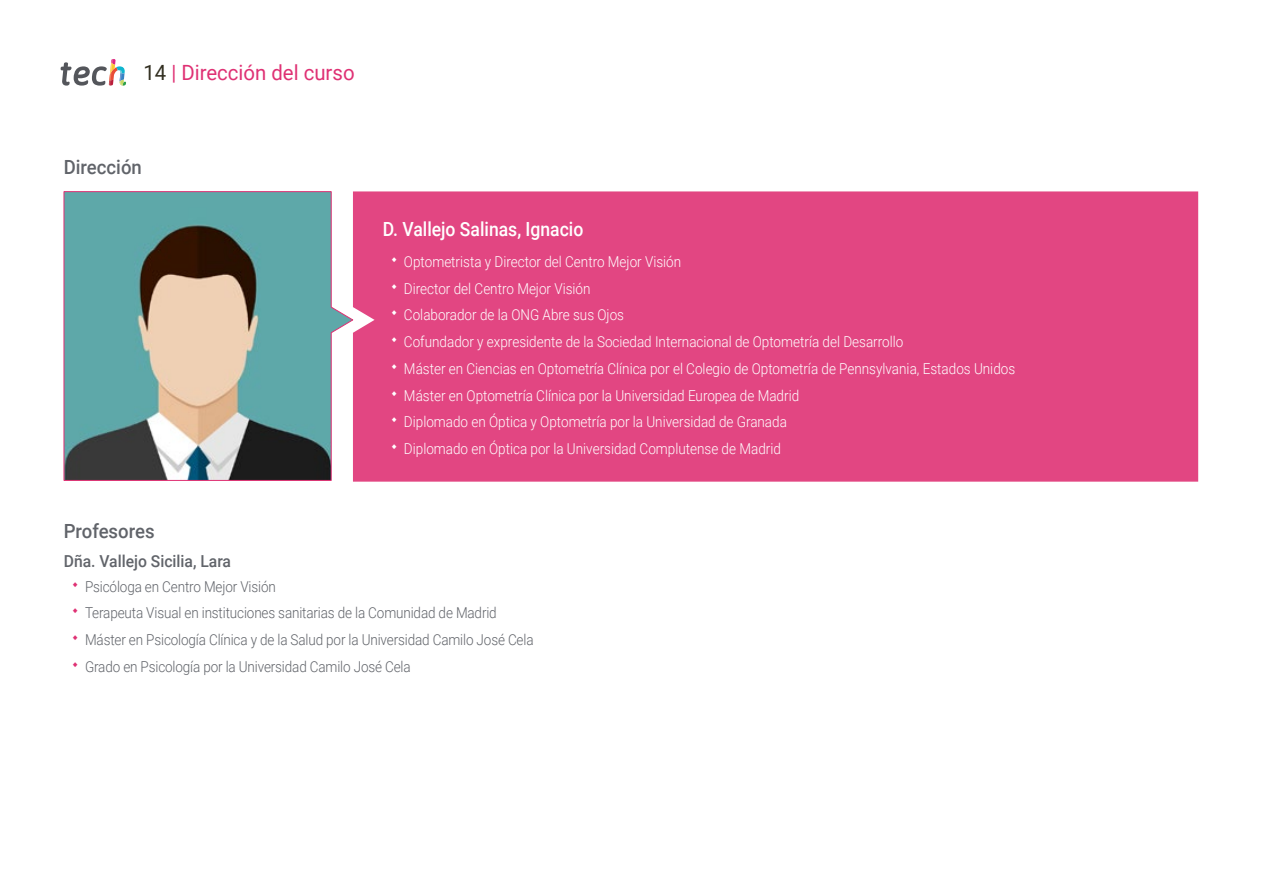
<style>
.page{position:relative;width:1263px;height:893px;background:#fff}
.page>*{position:absolute;margin:0;border:0;box-sizing:border-box;transform-origin:0 0}
.t1{font:21px "Roboto";color:#df3174}
.t2{font:500 19.5px "Roboto";color:#fff;scale:.9 1}
.t3{font:500 19.5px "Roboto";color:#61646a;scale:.95 1}
.t4{font:500 16.5px "Roboto";color:#61646a;scale:.95 1}
.t5{font:300 15px/26.7px "Roboto";color:#fff;scale:.9 1}
.t6{font:300 15px/26.7px "Roboto";letter-spacing:-.01em;color:#61646a;scale:.9 1}
.s1{color:#312e20}
</style>
<div class="page">
<svg style="left:61px;top:59px;width:65px;height:27px"></svg>
<div style="left:353px;top:191px;width:845px;height:291px;background:#e24682"></div>
<svg style="left:64px;top:191px;width:289px;height:290px;background:#809e9a"></svg>
<svg style="left:392px;top:257px;width:5px;height:5px"></svg>
<svg style="left:392px;top:284px;width:5px;height:5px"></svg>
<svg style="left:392px;top:310px;width:5px;height:5px"></svg>
<svg style="left:392px;top:337px;width:5px;height:5px"></svg>
<svg style="left:392px;top:364px;width:5px;height:5px"></svg>
<svg style="left:392px;top:391px;width:5px;height:5px"></svg>
<svg style="left:392px;top:417px;width:5px;height:5px"></svg>
<svg style="left:392px;top:444px;width:5px;height:5px"></svg>
<h1 class="t1" style="left:144px;top:57px;width:213px"><span class="s1">14</span> | Dirección del curso</h1>
<h2 class="t3" style="left:64px;top:154px;width:84px">Dirección</h2>
<h2 class="t3" style="left:64px;top:517px;width:97px">Profesores</h2>
<h2 class="t2" style="left:383px;top:215px;width:224px">D. Vallejo Salinas, Ignacio</h2>
<p class="t5" style="left:404px;top:247px;width:681px">Optometrista y Director del Centro Mejor Visión<br>Director del Centro Mejor Visión<br>Colaborador de la ONG Abre sus Ojos<br>Cofundador y expresidente de la Sociedad Internacional de Optometría del Desarrollo<br>Máster en Ciencias en Optometría Clínica por el Colegio de Optometría de Pennsylvania, Estados Unidos Máster en Optometría Clínica por la Universidad Europea de Madrid<br>Diplomado en Óptica y Optometría por la Universidad de Granada<br>Diplomado en Óptica por la Universidad Complutense de Madrid</p>
<p class="t4" style="left:64px;top:550px;width:178px">Dña. Vallejo Sicilia, Lara</p>
<p class="t6" style="left:85px;top:572px;width:500px">Psicóloga en Centro Mejor Visión<br>Terapeuta Visual en instituciones sanitarias de la Comunidad de Madrid Máster en Psicología Clínica y de la Salud por la Universidad Camilo José Cela Grado en Psicología por la Universidad Camilo José Cela</p>
</div>
